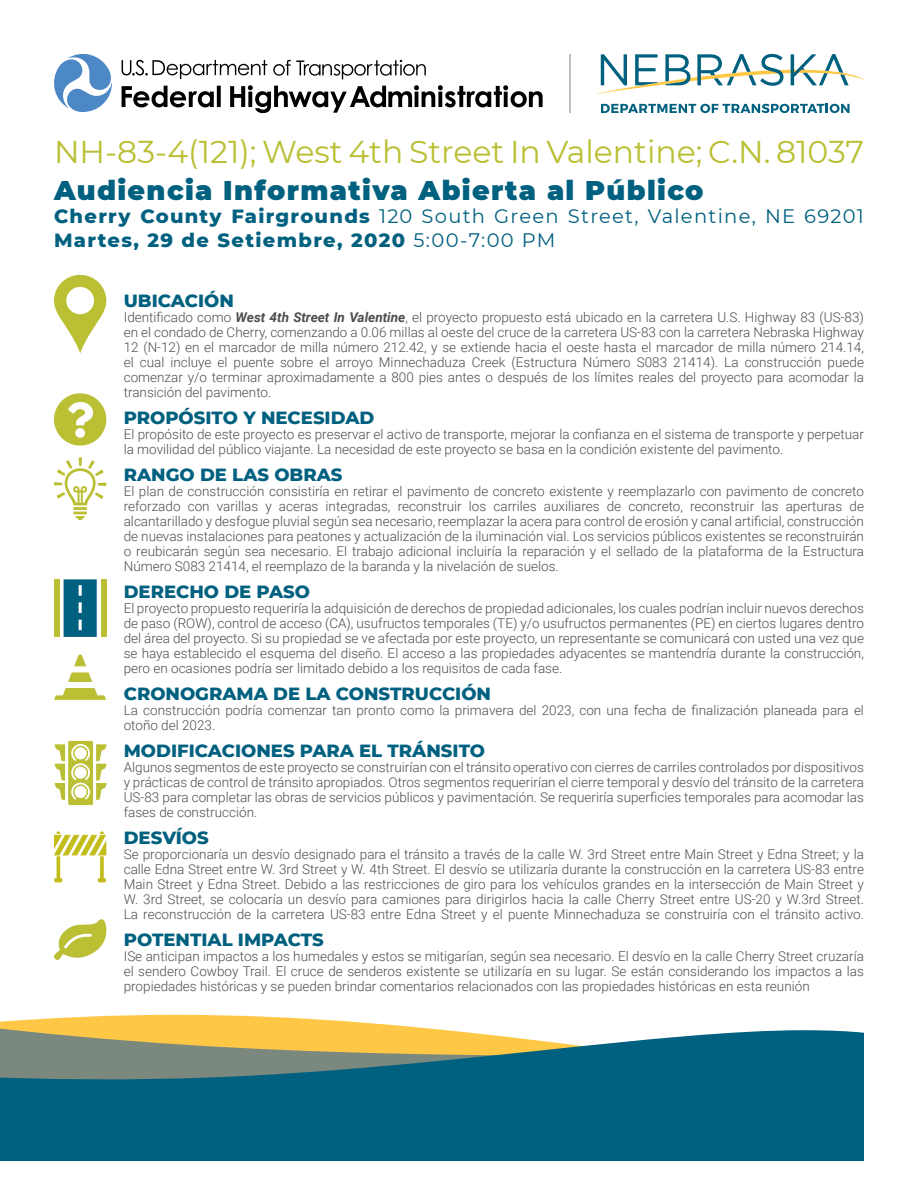
<style>
.page{position:relative;width:918px;height:1188px;background:#fff}
.page>*{position:absolute;margin:0;border:0;box-sizing:border-box;transform-origin:0 0}
.Main_Heading{font:31.5px "Montserrat";color:#babf33}
.Subhead{font:900 27px "Montserrat";letter-spacing:.05em;color:#00607f}
.Subhead-2{font:19.5px "Montserrat";letter-spacing:.065em;color:#00607f}
.Subhead-3{font:800 19.5px "Montserrat";letter-spacing:.07em;color:#00607f}
.Paragraph_Headers{font:800 18px "Montserrat";color:#00607f}
.t1{font:300 13.5px/15px "Roboto";color:#4d4d4f;text-align:justify}
.s1{font-weight:800}
.s2{font-weight:400}
.s3{font-weight:700;font-style:italic}
</style>
<div class="page">
<svg style="left:42px;top:1015px;width:267px;height:4px"></svg>
<svg style="left:0;top:1019px;width:864px;height:142px;fill:#00607f"></svg>
<svg style="left:54px;top:393px;width:52px;height:53px"></svg>
<hr style="left:73px;top:507px;width:14px;height:3px;background:#babf33">
<svg style="left:73px;top:512px;width:14px;height:8px"></svg>
<svg style="left:54px;top:457px;width:52px;height:48px"></svg>
<svg style="left:54px;top:275px;width:52px;height:79px"></svg>
<svg style="left:601px;top:104px;width:249px;height:9px"></svg>
<svg style="left:597px;top:54px;width:267px;height:40px"></svg>
<svg style="left:122px;top:60px;width:304px;height:19px"></svg>
<svg style="left:122px;top:85px;width:421px;height:28px"></svg>
<svg style="left:54px;top:54px;width:58px;height:58px"></svg>
<hr style="left:570px;top:54px;width:1px;height:59px;background:#808285">
<div style="left:54px;top:579px;width:5px;height:58px;background:#babf33"></div>
<svg style="left:64px;top:579px;width:33px;height:58px"></svg>
<div style="left:101px;top:579px;width:5px;height:58px;background:#babf33"></div>
<svg style="left:54px;top:919px;width:52px;height:41px"></svg>
<svg style="left:54px;top:654px;width:52px;height:46px"></svg>
<svg style="left:54px;top:741px;width:53px;height:64px"></svg>
<svg style="left:54px;top:831px;width:52px;height:51px"></svg>
<p class="Main_Heading" style="left:54px;top:130px;width:811px">NH-83-4(121); West 4th Street In Valentine; C.N. 81037</p>
<p class="Subhead" style="left:54px;top:170px;width:651px">Audiencia Informativa Abierta al Público</p>
<p class="Subhead-2" style="left:54px;top:203px;width:812px"><span class="s1">Cherry County Fairgrounds</span> 120 South Green Street, Valentine, NE 69201</p>
<p class="Subhead-3" style="left:54px;top:226px;width:503px">Martes, 29 de Setiembre, 2020 <span class="s2">5:00-7:00 PM</span></p>
<p class="Paragraph_Headers" style="left:124px;top:287px;width:112px">UBICACIÓN</p>
<p class="t1" style="left:124px;top:309px;width:742px">Identificado como <span class="s3">West 4th Street In Valentine</span>, el proyecto propuesto está ubicado en la carretera U.S. Highway 83 (US-83) en el condado de Cherry, comenzando a 0.06 millas al oeste del cruce de la carretera US-83 con la carretera Nebraska Highway 12 (N-12) en el marcador de milla número 212.42, y se extiende hacia el oeste hasta el marcador de milla número 214.14, el cual incluye el puente sobre el arroyo Minnechaduza Creek (Estructura Número S083 21414). La construcción puede comenzar y/o terminar aproximadamente a 800 pies antes o después de los límites reales del proyecto para acomodar la transición del pavimento.</p>
<p class="Paragraph_Headers" style="left:124px;top:404px;width:252px">PROPÓSITO Y NECESIDAD</p>
<p class="t1" style="left:124px;top:426px;width:742px">El propósito de este proyecto es preservar el activo de transporte, mejorar la confianza en el sistema de transporte y perpetuar la movilidad del público viajante. La necesidad de este proyecto se basa en la condición existente del pavimento.</p>
<p class="Paragraph_Headers" style="left:124px;top:461px;width:220px">RANGO DE LAS OBRAS</p>
<p class="t1" style="left:124px;top:483px;width:742px">El plan de construcción consistiría en retirar el pavimento de concreto existente y reemplazarlo con pavimento de concreto reforzado con varillas y aceras integradas, reconstruir los carriles auxiliares de concreto, reconstruir las aperturas de alcantarillado y desfogue pluvial según sea necesario, reemplazar la acera para control de erosión y canal artificial, construcción de nuevas instalaciones para peatones y actualización de la iluminación vial. Los servicios públicos existentes se reconstruirán o reubicarán según sea necesario. El trabajo adicional incluiría la reparación y el sellado de la plataforma de la Estructura Número S083 21414, el reemplazo de la baranda y la nivelación de suelos.</p>
<p class="Paragraph_Headers" style="left:124px;top:578px;width:188px">DERECHO DE PASO</p>
<p class="t1" style="left:124px;top:600px;width:742px">El proyecto propuesto requeriría la adquisición de derechos de propiedad adicionales, los cuales podrían incluir nuevos derechos de paso (ROW), control de acceso (CA), usufructos temporales (TE) y/o usufructos permanentes (PE) en ciertos lugares dentro del área del proyecto. Si su propiedad se ve afectada por este proyecto, un representante se comunicará con usted una vez que se haya establecido el esquema del diseño. El acceso a las propiedades adyacentes se mantendría durante la construcción, pero en ocasiones podría ser limitado debido a los requisitos de cada fase.</p>
<p class="Paragraph_Headers" style="left:124px;top:680px;width:369px">CRONOGRAMA DE LA CONSTRUCCIÓN</p>
<p class="t1" style="left:124px;top:702px;width:742px">La construcción podría comenzar tan pronto como la primavera del 2023, con una fecha de finalización planeada para el otoño del 2023.</p>
<p class="Paragraph_Headers" style="left:124px;top:737px;width:363px">MODIFICACIONES PARA EL TRÁNSITO</p>
<p class="t1" style="left:124px;top:759px;width:742px">Algunos segmentos de este proyecto se construirían con el tránsito operativo con cierres de carriles controlados por dispositivos y prácticas de control de tránsito apropiados. Otros segmentos requerirían el cierre temporal y desvío del tránsito de la carretera US-83 para completar las obras de servicios públicos y pavimentación. Se requeriría superficies temporales para acomodar las fases de construcción.</p>
<p class="Paragraph_Headers" style="left:124px;top:824px;width:87px">DESVÍOS</p>
<p class="t1" style="left:124px;top:846px;width:742px">Se proporcionaría un desvío designado para el tránsito a través de la calle W. 3rd Street entre Main Street y Edna Street; y la calle Edna Street entre W. 3rd Street y W. 4th Street. El desvío se utilizaría durante la construcción en la carretera US-83 entre Main Street y Edna Street. Debido a las restricciones de giro para los vehículos grandes en la intersección de Main Street y W. 3rd Street, se colocaría un desvío para camiones para dirigirlos hacia la calle Cherry Street entre US-20 y W.3rd Street.<br>La reconstrucción de la carretera US-83 entre Edna Street y el puente Minnechaduza se construiría con el tránsito activo.</p>
<p class="Paragraph_Headers" style="left:124px;top:926px;width:202px">POTENTIAL IMPACTS</p>
<p class="t1" style="left:124px;top:948px;width:742px">ISe anticipan impactos a los humedales y estos se mitigarían, según sea necesario. El desvío en la calle Cherry Street cruzaría el sendero Cowboy Trail. El cruce de senderos existente se utilizaría en su lugar. Se están considerando los impactos a las propiedades históricas y se pueden brindar comentarios relacionados con las propiedades históricas en esta reunión</p>
</div>
